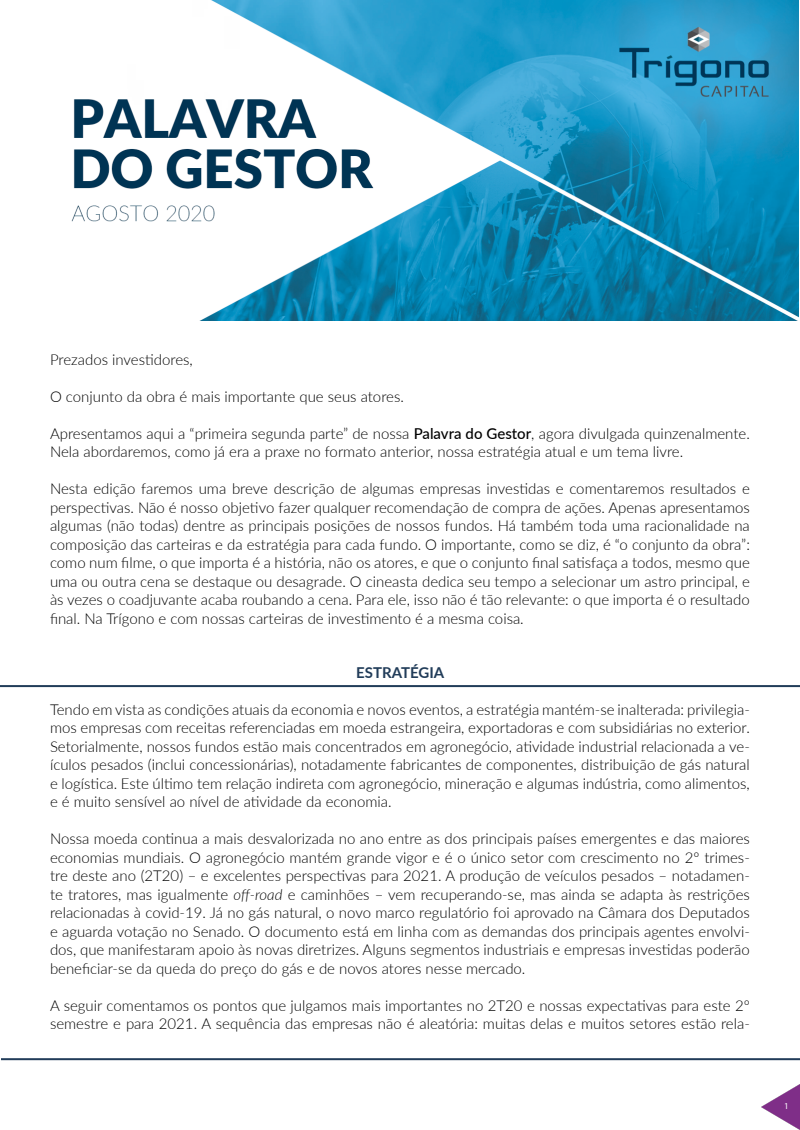
<style>
.page{position:relative;width:800px;height:1130px;background:#fff}
.page>*{position:absolute;margin:0;border:0;box-sizing:border-box;transform-origin:0 0}
.t1{font:300 15px/18.5px "Lato";color:#000;text-align:justify}
.t2{font:700 15px "Lato";color:#213c59}
.t3{font:9px "Myriad Pro";color:#fff}
.s1{font-weight:500}
.s2{font-style:italic}
</style>
<div class="page">
<img style="left:761px;top:1085px;width:39px;height:45px">
<hr style="left:1px;top:1058px;width:799px;height:2px;background:#213c59">
<img style="left:71px;top:0;width:728px;height:320px">
<hr style="left:0;top:685px;width:800px;height:2px;background:#213c59">
<p class="t1" style="left:50px;top:350px;width:144px">Prezados investidores,</p>
<p class="t1" style="left:50px;top:387px;width:355px">O conjunto da obra é mais importante que seus atores.</p>
<p class="t1" style="left:50px;top:424px;width:701px">Apresentamos aqui a “primeira segunda parte” de nossa <span class="s1">Palavra do Gestor</span>, agora divulgada quinzenalmente.<br>Nela abordaremos, como já era a praxe no formato anterior, nossa estratégia atual e um tema livre.</p>
<p class="t1" style="left:50px;top:479px;width:701px">Nesta edição faremos uma breve descrição de algumas empresas investidas e comentaremos resultados e perspectivas. Não é nosso objetivo fazer qualquer recomendação de compra de ações. Apenas apresentamos algumas (não todas) dentre as principais posições de nossos fundos. Há também toda uma racionalidade na composição das carteiras e da estratégia para cada fundo. O importante, como se diz, é “o conjunto da obra”: como num filme, o que importa é a história, não os atores, e que o conjunto final satisfaça a todos, mesmo que uma ou outra cena se destaque ou desagrade. O cineasta dedica seu tempo a selecionar um astro principal, e às vezes o coadjuvante acaba roubando a cena. Para ele, isso não é tão relevante: o que importa é o resultado final. Na Trígono e com nossas carteiras de investimento é a mesma coisa.</p>
<p class="t2" style="left:356px;top:662px;width:89px">ESTRATÉGIA</p>
<p class="t1" style="left:50px;top:700px;width:701px">Tendo em vista as condições atuais da economia e novos eventos, a estratégia mantém-se inalterada: privilegia&shy;mos empresas com receitas referenciadas em moeda estrangeira, exportadoras e com subsidiárias no exterior.<br>Setorialmente, nossos fundos estão mais concentrados em agronegócio, atividade industrial relacionada a ve&shy;ículos pesados (inclui concessionárias), notadamente fabricantes de componentes, distribuição de gás natural e logística. Este último tem relação indireta com agronegócio, mineração e algumas indústria, como alimentos, e é muito sensível ao nível de atividade da economia.</p>
<p class="t1" style="left:50px;top:829px;width:701px">Nossa moeda continua a mais desvalorizada no ano entre as dos principais países emergentes e das maiores economias mundiais. O agronegócio mantém grande vigor e é o único setor com crescimento no 2º trimes&shy;tre deste ano (2T20) – e excelentes perspectivas para 2021. A produção de veículos pesados – notadamen&shy;te tratores, mas igualmente <span class="s2">off-road</span> e caminhões – vem recuperando-se, mas ainda se adapta às restrições relacionadas à covid-19. Já no gás natural, o novo marco regulatório foi aprovado na Câmara dos Deputados e aguarda votação no Senado. O documento está em linha com as demandas dos principais agentes envolvi&shy;dos, que manifestaram apoio às novas diretrizes. Alguns segmentos industriais e empresas investidas poderão beneficiar-se da queda do preço do gás e de novos atores nesse mercado.</p>
<p class="t1" style="left:50px;top:996px;width:701px">A seguir comentamos os pontos que julgamos mais importantes no 2T20 e nossas expectativas para este 2º semestre e para 2021. A sequência das empresas não é aleatória: muitas delas e muitos setores estão rela-</p>
<p class="t3" style="left:784px;top:1100px;width:6px">1</p>
</div>
